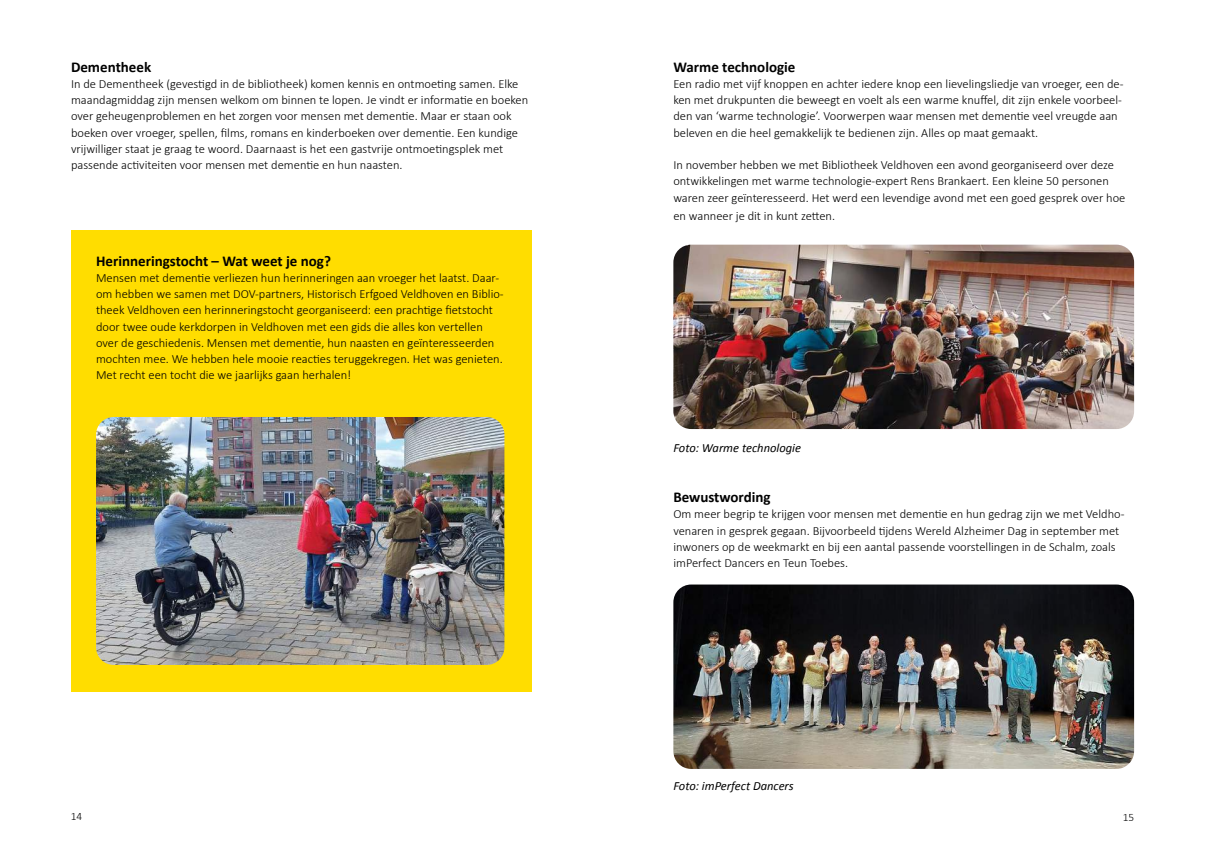
<style>
.page{position:relative;width:1205px;height:851px;background:#fff}
.page>*{position:absolute;margin:0;border:0;box-sizing:border-box;transform-origin:0 0}
.t1{font:700 15px "Calibri";color:#000}
.t2{font:300 12.5px/16.2px "Calibri";color:#000}
.t3{font:italic 12.5px "Calibri";color:#000}
.t4{font:300 11.25px "Calibri";color:#000}
</style>
<div class="page">
<div style="left:71px;top:230px;width:460px;height:461px;background:#fd0"></div>
<img style="left:96px;top:417px;width:408px;height:247px">
<img style="left:673px;top:244px;width:461px;height:185px">
<img style="left:673px;top:584px;width:461px;height:184px">
<p class="t1" style="left:71px;top:57px;width:82px">Dementheek</p>
<p class="t2" style="left:71px;top:75px;width:459px">In de Dementheek (gevestigd in de bibliotheek) komen kennis en ontmoeting samen. Elke maandagmiddag zijn mensen welkom om binnen te lopen. Je vindt er informatie en boeken over geheugenproblemen en het zorgen voor mensen met dementie. Maar er staan ook boeken over vroeger, spellen, films, romans en kinderboeken over dementie. Een kundige vrijwilliger staat je graag te woord. Daarnaast is het een gastvrije ontmoetingsplek met passende activiteiten voor mensen met dementie en hun naasten.</p>
<p class="t1" style="left:96px;top:251px;width:236px">Herinneringstocht – Wat weet je nog?</p>
<p class="t2" style="left:96px;top:269px;width:409px">Mensen met dementie verliezen hun herinneringen aan vroeger het laatst. Daar&shy;om hebben we samen met DOV-partners, Historisch Erfgoed Veldhoven en Biblio&shy;theek Veldhoven een herinneringstocht georganiseerd: een prachtige fietstocht door twee oude kerkdorpen in Veldhoven met een gids die alles kon vertellen over de geschiedenis. Mensen met dementie, hun naasten en geïnteresseerden mochten mee. We hebben hele mooie reacties teruggekregen. Het was genieten.<br>Met recht een tocht die we jaarlijks gaan herhalen!</p>
<p class="t1" style="left:673px;top:57px;width:124px">Warme technologie</p>
<p class="t2" style="left:673px;top:75px;width:452px">Een radio met vijf knoppen en achter iedere knop een lievelingsliedje van vroeger, een de&shy;ken met drukpunten die beweegt en voelt als een warme knuffel, dit zijn enkele voorbeel&shy;den van ‘warme technologie’. Voorwerpen waar mensen met dementie veel vreugde aan beleven en die heel gemakkelijk te bedienen zijn. Alles op maat gemaakt.</p>
<p class="t2" style="left:673px;top:156px;width:453px">In november hebben we met Bibliotheek Veldhoven een avond georganiseerd over deze ontwikkelingen met warme technologie-expert Rens Brankaert. Een kleine 50 personen waren zeer geïnteresseerd. Het werd een levendige avond met een goed gesprek over hoe</p>
<p class="t2" style="left:673px;top:207px;width:163px">en wanneer je dit in kunt zetten.</p>
<p class="t3" style="left:673px;top:439px;width:129px">Foto: Warme technologie</p>
<p class="t1" style="left:673px;top:487px;width:99px">Bewustwording</p>
<p class="t2" style="left:673px;top:505px;width:453px">Om meer begrip te krijgen voor mensen met dementie en hun gedrag zijn we met Veldho&shy;venaren in gesprek gegaan. Bijvoorbeeld tijdens Wereld Alzheimer Dag in september met inwoners op de weekmarkt en bij een aantal passende voorstellingen in de Schalm, zoals imPerfect Dancers en Teun Toebes.</p>
<p class="t3" style="left:673px;top:777px;width:122px">Foto: imPerfect Dancers</p>
<p class="t4" style="left:71px;top:809px;width:13px">14</p>
<p class="t4" style="left:1122px;top:809px;width:13px">15</p>
</div>
